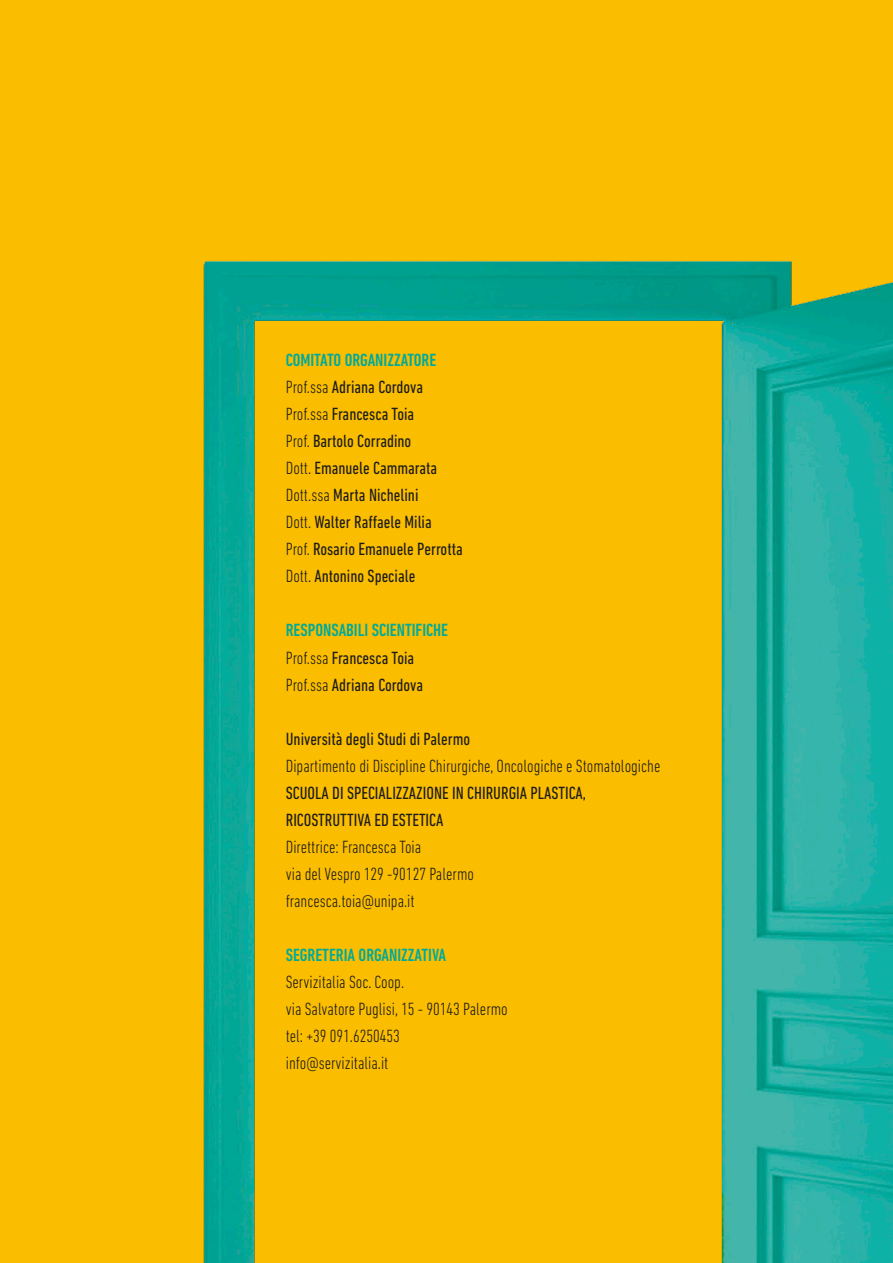
<style>
.page{position:relative;width:893px;height:1263px;background:#fbbd00}
.page>*{position:absolute;margin:0;border:0;box-sizing:border-box;transform-origin:0 0}
.t1{font:condensed 18px/27px "DIN Next LT Pro";color:#1c1c1a}
.t2{font:300 condensed 18px/27px "DIN Next LT Pro";color:#1c1c1a}
.t3{font:500 condensed 18px "DIN Next LT Pro";color:#00aa9a}
.s1{font-weight:500;color:#00aa9a}
.s2{font-weight:300}
</style>
<div class="page">
<img style="left:203px;top:261px;width:690px;height:1002px">
<p class="t1" style="left:286px;top:347px;width:179px"><span class="s1">COMITATO ORGANIZZATORE<br></span><span class="s2">Prof.ssa</span> Adriana Cordova<br><span class="s2">Prof.ssa</span> Francesca Toia<br><span class="s2">Prof.</span> Bartolo Corradino<br><span class="s2">Dott.</span> Emanuele Cammarata<br><span class="s2">Dott.ssa</span> Marta Nichelini<br><span class="s2">Dott.</span> Walter Raffaele Milia<br><span class="s2">Prof.</span> Rosario Emanuele Perrotta<br><span class="s2">Dott.</span> Antonino Speciale</p>
<p class="t1" style="left:286px;top:617px;width:164px"><span class="s1">RESPONSABILI SCIENTIFICHE<br></span><span class="s2">Prof.ssa</span> Francesca Toia<br><span class="s2">Prof.ssa</span> Adriana Cordova</p>
<p class="t1" style="left:286px;top:725px;width:186px">Università degli Studi di Palermo</p>
<p class="t2" style="left:286px;top:752px;width:376px">Dipartimento di Discipline Chirurgiche, Oncologiche e Stomatologiche</p>
<p class="t1" style="left:286px;top:779px;width:302px">SCUOLA DI SPECIALIZZAZIONE IN CHIRURGIA PLASTICA,<br>RICOSTRUTTIVA ED ESTETICA</p>
<p class="t2" style="left:286px;top:833px;width:190px">Direttrice: Francesca Toia<br>via del Vespro 129 -90127 Palermo francesca.toia@unipa.it</p>
<p class="t3" style="left:286px;top:944px;width:162px">SEGRETERIA ORGANIZZATIVA</p>
<p class="t2" style="left:286px;top:968px;width:224px">Servizitalia Soc. Coop.<br>via Salvatore Puglisi, 15 - 90143 Palermo tel: +39 091.6250453<br>info@servizitalia.it</p>
</div>
